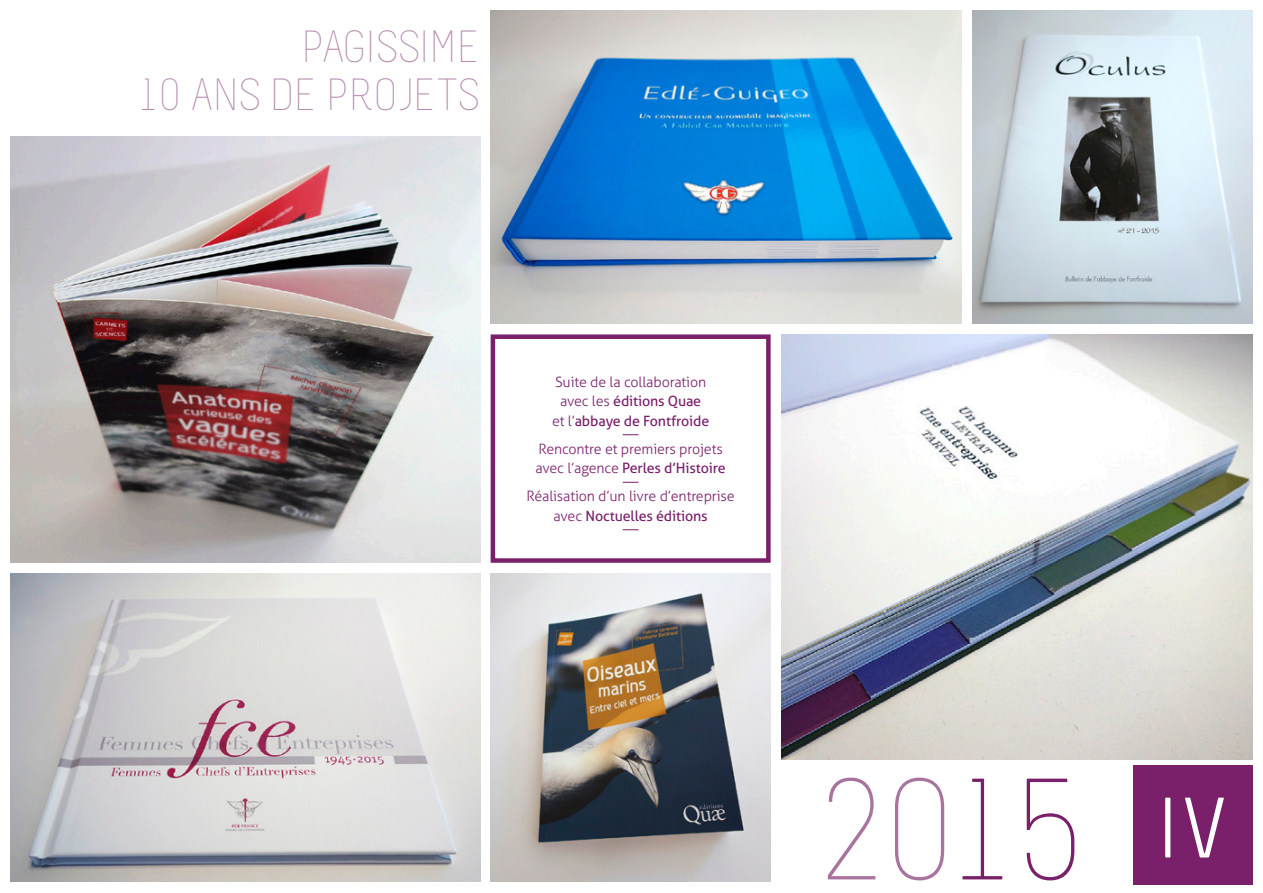
<style>
.page{position:relative;width:1263px;height:893px;background:#fff}
.page>*{position:absolute;margin:0;border:0;box-sizing:border-box;transform-origin:0 0}
.t1{font:300 144px "Melbourne";color:#a8749e}
.t2{font:85.5px "Melbourne";color:#fff}
.t3{font:300 45px "Melbourne";color:#b58aae}
.collaboration{font:300 14.25px/19.5px "Aller";letter-spacing:-.01em;color:#7a206a;text-align:center}
.s1{font-weight:400}
.s2{color:#7a206a}
</style>
<div class="page">
<div style="left:1133px;top:766px;width:119px;height:119px;background:#7a206a"></div>
<img style="left:781px;top:334px;width:471px;height:425px">
<img style="left:972px;top:11px;width:280px;height:313px">
<img style="left:491px;top:11px;width:471px;height:313px">
<svg style="left:623px;top:434px;width:15px;height:1px"></svg>
<svg style="left:623px;top:482px;width:15px;height:1px"></svg>
<svg style="left:623px;top:529px;width:15px;height:1px"></svg>
<div style="left:491px;top:334px;width:280px;height:229px;border:4px solid #7a206a"></div>
<img style="left:491px;top:573px;width:280px;height:309px">
<img style="left:11px;top:573px;width:469px;height:309px">
<img style="left:11px;top:136px;width:469px;height:427px">
<p class="t3" style="left:302px;top:23px;width:179px">PAGISSIME</p>
<p class="t3" style="left:141px;top:71px;width:341px">10 ANS DE PROJETS</p>
<p class="collaboration" style="left:552px;top:372px;width:159px">Suite de la collaboration avec les <span class="s1">éditions Quae </span>et l’<span class="s1">abbaye de Fontfroide</span></p>
<p class="collaboration" style="left:535px;top:439px;width:192px;text-align:left">Rencontre et premiers projets avec l’agence <span class="s1">Perles d’Histoire</span></p>
<p class="collaboration" style="left:526px;top:487px;width:210px">Réalisation d’un livre d’entreprise avec <span class="s1">Noctuelles éditions</span></p>
<p class="t1" style="left:821px;top:755px;width:266px">20<span class="s2">15</span></p>
<p class="t2" style="left:1158px;top:783px;width:70px">IV</p>
</div>
